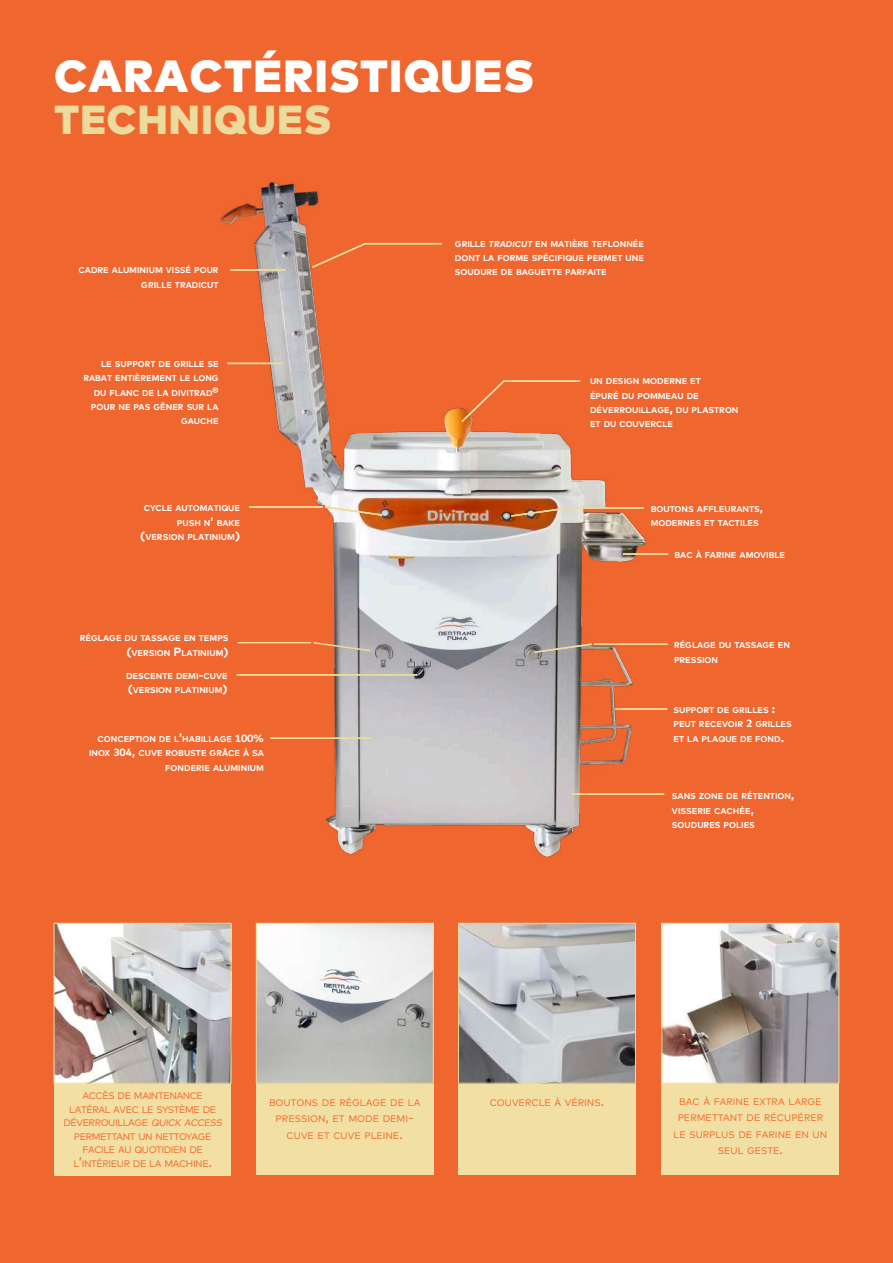
<style>
.page{position:relative;width:893px;height:1263px;background:#f0662f}
.page>*{position:absolute;margin:0;border:0;box-sizing:border-box;transform-origin:0 0}
.t1{font:900 45px "Mark";letter-spacing:.03em;color:#fff}
.t2{font:900 40.5px "Mark";letter-spacing:.03em;color:#edda9d}
.t3{font:9.45px/16.5px "Mark";color:#f36e31;text-align:center}
.t4{font:9.45px/13.5px "Mark";letter-spacing:-.04em;color:#f36e31;text-align:center}
.t5{font:700 8.4px/14.4px "Mark";color:#fff}
.s1{font-size:12px}
.s2{font-size:10.5px}
.s3{font-size:13.5px}
</style>
<div class="page">
<div style="left:55px;top:1083px;width:176px;height:92px;background:#f2dfa3"></div>
<div style="left:256px;top:1066px;width:177px;height:109px;background:#f2dfa3"></div>
<div style="left:662px;top:1066px;width:177px;height:109px;background:#f2dfa3"></div>
<div style="left:458px;top:1066px;width:178px;height:109px;background:#f2dfa3"></div>
<img style="left:56px;top:925px;width:173px;height:156px">
<div style="left:54px;top:923px;width:177px;height:160px;border:1px solid #edda9d"></div>
<img style="left:258px;top:925px;width:173px;height:156px">
<div style="left:256px;top:923px;width:177px;height:160px;border:1px solid #edda9d"></div>
<img style="left:460px;top:925px;width:174px;height:156px">
<div style="left:458px;top:923px;width:178px;height:160px;border:1px solid #edda9d"></div>
<img style="left:664px;top:925px;width:173px;height:156px">
<div style="left:662px;top:923px;width:177px;height:160px;border:1px solid #edda9d"></div>
<img style="left:217px;top:182px;width:452px;height:675px">
<svg style="left:312px;top:641px;width:60px;height:11px"></svg>
<hr style="left:238px;top:642px;width:73px;height:1px;background:#edda9d">
<svg style="left:533px;top:642px;width:60px;height:12px"></svg>
<hr style="left:594px;top:643px;width:73px;height:2px;background:#edda9d">
<hr style="left:623px;top:553px;width:45px;height:2px;background:#edda9d">
<svg style="left:509px;top:506px;width:61px;height:12px"></svg>
<hr style="left:571px;top:507px;width:73px;height:2px;background:#edda9d">
<hr style="left:270px;top:737px;width:103px;height:2px;background:#edda9d">
<hr style="left:230px;top:269px;width:56px;height:2px;background:#edda9d">
<svg style="left:323px;top:505px;width:61px;height:12px"></svg>
<hr style="left:249px;top:506px;width:74px;height:2px;background:#edda9d">
<svg style="left:460px;top:379px;width:46px;height:45px"></svg>
<hr style="left:503px;top:380px;width:77px;height:2px;background:#edda9d">
<hr style="left:237px;top:674px;width:180px;height:2px;background:#edda9d">
<hr style="left:615px;top:708px;width:52px;height:2px;background:#edda9d">
<hr style="left:572px;top:793px;width:92px;height:2px;background:#edda9d">
<hr style="left:228px;top:363px;width:55px;height:1px;background:#edda9d">
<svg style="left:310px;top:242px;width:57px;height:27px"></svg>
<hr style="left:365px;top:243px;width:77px;height:1px;background:#edda9d">
<h1 class="t1" style="left:55px;top:47px;width:481px">CARACTÉRISTIQUES</h1>
<h2 class="t2" style="left:55px;top:93px;width:278px">TECHNIQUES</h2>
<p class="t5" style="left:79px;top:263px;width:142px;text-align:right">CADRE ALUMINIUM VISSÉ POUR<br>GRILLE TRADICUT</p>
<p class="t5" style="left:83px;top:356px;width:137px;text-align:right">LE SUPPORT DE GRILLE SE<br>RABAT ENTIÈREMENT LE LONG<br>DU FLANC DE LA DIVITRAD<span class="s1">®<br></span>POUR NE PAS GÊNER SUR LA<br>GAUCHE</p>
<p class="t5" style="left:140px;top:501px;width:101px;text-align:right">CYCLE AUTOMATIQUE<br>PUSH N<span class="s1">’</span> BAKE <span class="s1">(</span>VERSION PLATINIUM<span class="s1">)</span></p>
<p class="t5" style="left:80px;top:631px;width:150px;text-align:right">RÉGLAGE DU TASSAGE EN TEMPS <span class="s1">(</span>VERSION <span class="s1">P</span>LATINIUM<span class="s1">)</span></p>
<p class="t5" style="left:126px;top:668px;width:103px">DESCENTE DEMI<span class="s1">-</span>CUVE <span class="s1">(</span>VERSION PLATINIUM<span class="s1">)</span></p>
<p class="t5" style="left:89px;top:731px;width:176px;text-align:right">CONCEPTION DE L<span class="s1">’</span>HABILLAGE <span class="s2">100%<br></span>INOX <span class="s2">304</span><span class="s1">,</span> CUVE ROBUSTE GRÂCE À SA<br>FONDERIE ALUMINIUM</p>
<p class="t5" style="left:455px;top:236px;width:191px;text-align:justify">GRILLE TRADICUT EN MATIÈRE TEFLONNÉE DONT LA FORME SPÉCIFIQUE PERMET UNE SOUDURE DE BAGUETTE PARFAITE</p>
<p class="t5" style="left:590px;top:374px;width:150px">UN DESIGN MODERNE ET<br>ÉPURÉ DU POMMEAU DE<br>DÉVERROUILLAGE<span class="s1">,</span> DU PLASTRON<br>ET DU COUVERCLE</p>
<p class="t5" style="left:651px;top:502px;width:114px">BOUTONS AFFLEURANTS<span class="s1">,<br></span>MODERNES ET TACTILES</p>
<p class="t5" style="left:674px;top:548px;width:112px">BAC À FARINE AMOVIBLE</p>
<p class="t5" style="left:674px;top:638px;width:117px">RÉGLAGE DU TASSAGE EN<br>PRESSION</p>
<p class="t5" style="left:673px;top:703px;width:120px">SUPPORT DE GRILLES <span class="s1">:<br></span>PEUT RECEVOIR <span class="s2">2</span> GRILLES<br>ET LA PLAQUE DE FOND<span class="s1">.</span></p>
<p class="t5" style="left:672px;top:789px;width:124px">SANS ZONE DE RÉTENTION<span class="s1">,<br></span>VISSERIE CACHÉE<span class="s1">,<br></span>SOUDURES POLIES</p>
<p class="t4" style="left:63px;top:1089px;width:162px">ACCÈS DE MAINTENANCE<br>LATÉRAL AVEC LE SYSTÈME DE<br>DÉVERROUILLAGE QUICK ACCESS<br>PERMETTANT UN NETTOYAGE<br>FACILE AU QUOTIDIEN DE<br>L<span class="s3">’</span>INTÉRIEUR DE LA MACHINE<span class="s3">.</span></p>
<p class="t3" style="left:269px;top:1094px;width:153px">BOUTONS DE RÉGLAGE DE LA<br>PRESSION<span class="s3">,</span> ET MODE DEMI<span class="s3">-<br></span>CUVE ET CUVE PLEINE<span class="s3">.</span></p>
<p class="t3" style="left:674px;top:1093px;width:155px">BAC À FARINE EXTRA LARGE<br>PERMETTANT DE RÉCUPÉRER<br>LE SURPLUS DE FARINE EN UN<br>SEUL GESTE<span class="s3">.</span></p>
<p class="t3" style="left:490px;top:1094px;width:116px">COUVERCLE À VÉRINS<span class="s3">.</span></p>
</div>
